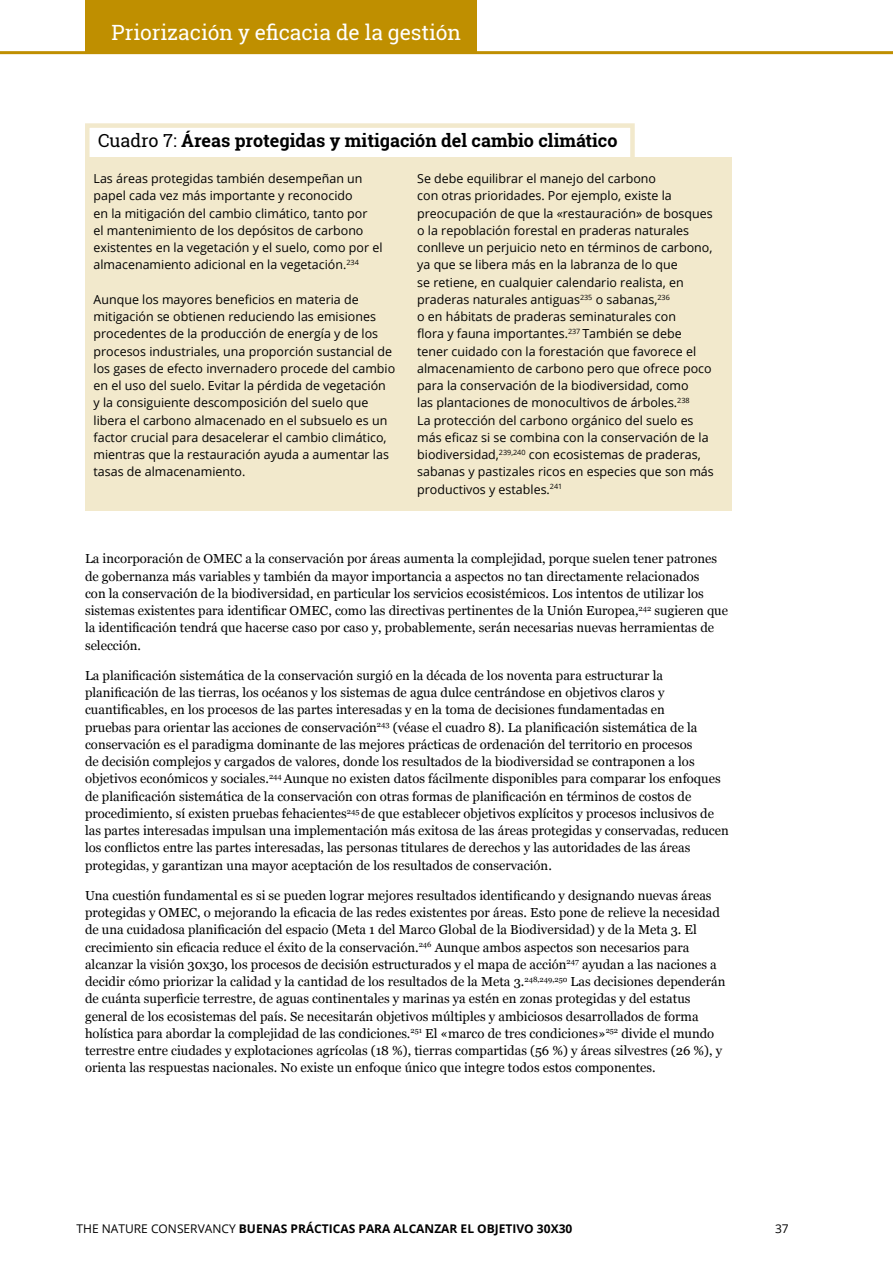
<style>
.page{position:relative;width:893px;height:1263px;background:#fff}
.page>*{position:absolute;margin:0;border:0;box-sizing:border-box;transform-origin:0 0}
.t1{font:21px "Roboto Slab";letter-spacing:-.005em;color:#fff}
.t2{font:700 18px "Roboto Slab";color:#000}
.t3{font:13.05px/17.2px "Georgia";color:#000}
.t4{font:12.45px/17.2px "Open Sans";color:#000}
.t5{font:700 12px "Open Sans";color:#000}
.t6{font:12px "Open Sans";color:#000}
.s1{font-weight:400}
</style>
<div class="page">
<div style="left:85px;top:157px;width:646px;height:354px;background:#f2e9cc"></div>
<div style="left:85px;top:123px;width:550px;height:41px;border:4px solid #f2e9cc"></div>
<hr style="left:0;top:51px;width:893px;height:3px;background:#bf8f00">
<div style="left:85px;top:0;width:391px;height:52px;background:#bf8f00"></div>
<h1 class="t1" style="left:112px;top:18px;width:351px">Priorización y eficacia de la gestión</h1>
<h2 class="t2" style="left:98px;top:128px;width:521px"><span class="s1">Cuadro 7:</span> Áreas protegidas y mitigación del cambio climático</h2>
<p class="t4" style="left:94px;top:170px;width:290px">Las áreas protegidas también desempeñan un papel cada vez más importante y reconocido<br>en la mitigación del cambio climático, tanto por<br>el mantenimiento de los depósitos de carbono existentes en la vegetación y el suelo, como por el almacenamiento adicional en la vegetación.<sup>234</sup></p>
<p class="t4" style="left:94px;top:290px;width:303px">Aunque los mayores beneficios en materia de mitigación se obtienen reduciendo las emisiones procedentes de la producción de energía y de los procesos industriales, una proporción sustancial de los gases de efecto invernadero procede del cambio en el uso del suelo. Evitar la pérdida de vegetación y la consiguiente descomposición del suelo que libera el carbono almacenado en el subsuelo es un factor crucial para desacelerar el cambio climático, mientras que la restauración ayuda a aumentar las tasas de almacenamiento.</p>
<p class="t4" style="left:417px;top:170px;width:298px">Se debe equilibrar el manejo del carbono<br>con otras prioridades. Por ejemplo, existe la preocupación de que la «restauración» de bosques o la repoblación forestal en praderas naturales conlleve un perjuicio neto en términos de carbono, ya que se libera más en la labranza de lo que<br>se retiene, en cualquier calendario realista, en praderas naturales antiguas<sup>235</sup> o sabanas,<sup>236<br></sup>o en hábitats de praderas seminaturales con<br>flora y fauna importantes.<sup>237</sup> También se debe tener cuidado con la forestación que favorece el almacenamiento de carbono pero que ofrece poco para la conservación de la biodiversidad, como<br>las plantaciones de monocultivos de árboles.<sup>238<br></sup>La protección del carbono orgánico del suelo es más eficaz si se combina con la conservación de la biodiversidad,<sup>239,240</sup> con ecosistemas de praderas, sabanas y pastizales ricos en especies que son más productivos y estables.<sup>241</sup></p>
<p class="t3" style="left:85px;top:550px;width:645px">La incorporación de OMEC a la conservación por áreas aumenta la complejidad, porque suelen tener patrones de gobernanza más variables y también da mayor importancia a aspectos no tan directamente relacionados<br>con la conservación de la biodiversidad, en particular los servicios ecosistémicos. Los intentos de utilizar los sistemas existentes para identificar OMEC, como las directivas pertinentes de la Unión Europea,<sup>242</sup> sugieren que la identificación tendrá que hacerse caso por caso y, probablemente, serán necesarias nuevas herramientas de selección.</p>
<p class="t3" style="left:85px;top:666px;width:645px">La planificación sistemática de la conservación surgió en la década de los noventa para estructurar la planificación de las tierras, los océanos y los sistemas de agua dulce centrándose en objetivos claros y cuantificables, en los procesos de las partes interesadas y en la toma de decisiones fundamentadas en<br>pruebas para orientar las acciones de conservación<sup>243</sup> (véase el cuadro 8). La planificación sistemática de la conservación es el paradigma dominante de las mejores prácticas de ordenación del territorio en procesos<br>de decisión complejos y cargados de valores, donde los resultados de la biodiversidad se contraponen a los objetivos económicos y sociales.<sup>244</sup> Aunque no existen datos fácilmente disponibles para comparar los enfoques de planificación sistemática de la conservación con otras formas de planificación en términos de costos de procedimiento, sí existen pruebas fehacientes<sup>245</sup> de que establecer objetivos explícitos y procesos inclusivos de las partes interesadas impulsan una implementación más exitosa de las áreas protegidas y conservadas, reducen los conflictos entre las partes interesadas, las personas titulares de derechos y las autoridades de las áreas protegidas, y garantizan una mayor aceptación de los resultados de conservación.</p>
<p class="t3" style="left:85px;top:886px;width:642px">Una cuestión fundamental es si se pueden lograr mejores resultados identificando y designando nuevas áreas protegidas y OMEC, o mejorando la eficacia de las redes existentes por áreas. Esto pone de relieve la necesidad de una cuidadosa planificación del espacio (Meta 1 del Marco Global de la Biodiversidad) y de la Meta 3. El crecimiento sin eficacia reduce el éxito de la conservación.<sup>246</sup> Aunque ambos aspectos son necesarios para alcanzar la visión 30x30, los procesos de decisión estructurados y el mapa de acción<sup>247</sup> ayudan a las naciones a decidir cómo priorizar la calidad y la cantidad de los resultados de la Meta 3.<sup>248,249,250</sup> Las decisiones dependerán de cuánta superficie terrestre, de aguas continentales y marinas ya estén en zonas protegidas y del estatus general de los ecosistemas del país. Se necesitarán objetivos múltiples y ambiciosos desarrollados de forma holística para abordar la complejidad de las condiciones.<sup>251</sup> El «marco de tres condiciones»<sup>252</sup> divide el mundo terrestre entre ciudades y explotaciones agrícolas (18 %), tierras compartidas (56 %) y áreas silvestres (26 %), y orienta las respuestas nacionales. No existe un enfoque único que integre todos estos componentes.</p>
<p class="t5" style="left:77px;top:1220px;width:497px"><span class="s1">THE NATURE CONSERVANCY</span> BUENAS PRÁCTICAS PARA ALCANZAR EL OBJETIVO 30X30</p>
<p class="t6" style="left:775px;top:1221px;width:15px">37</p>
</div>
